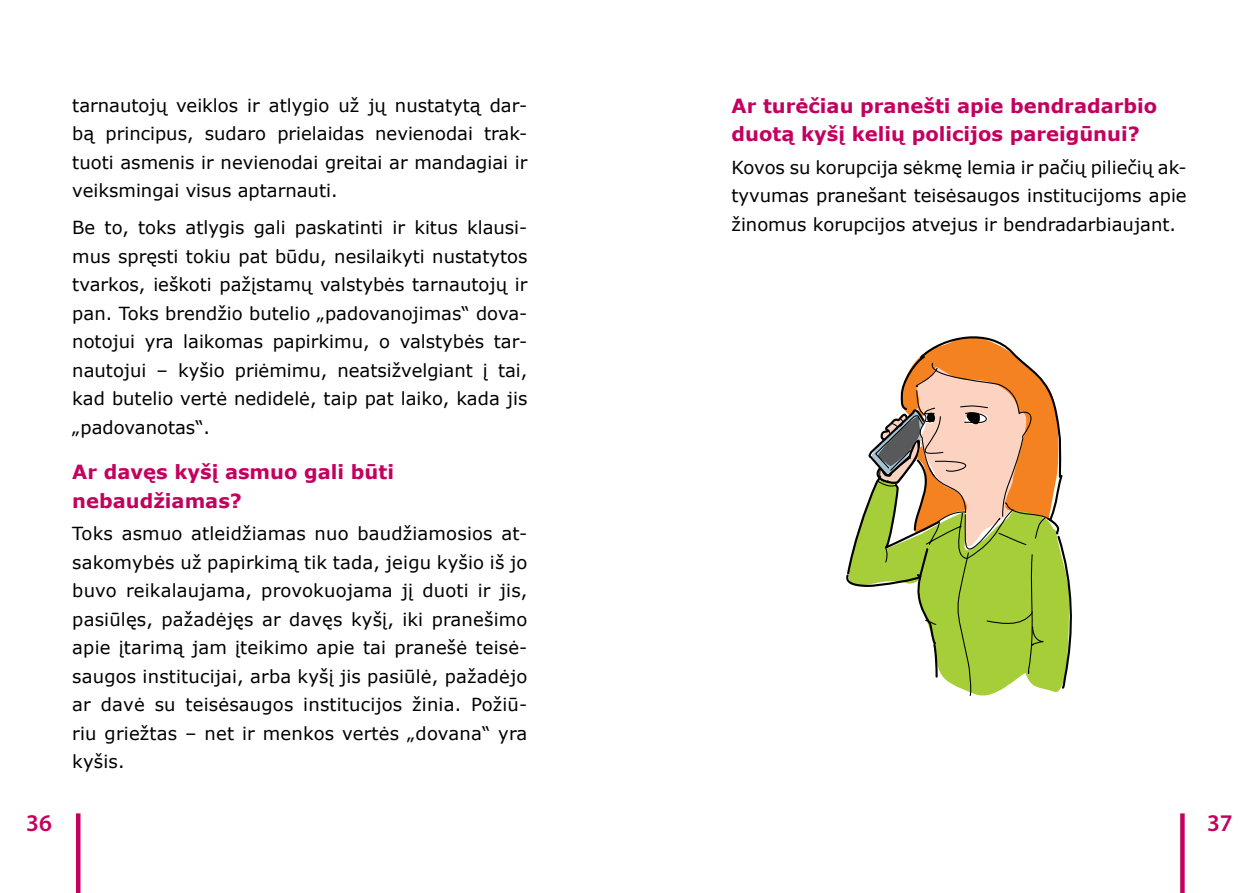
<style>
.page{position:relative;width:1259px;height:893px;background:#fff}
.page>*{position:absolute;margin:0;border:0;box-sizing:border-box;transform-origin:0 0}
.t1{font:600 24px "Myriad Pro";color:#c4005f}
.t2{font:700 19.5px/28.5px "Verdana";color:#c4005f}
.t3{font:18px/28.5px "Verdana";color:#000;text-align:justify}
</style>
<div class="page">
<svg style="left:846px;top:336px;width:226px;height:360px"></svg>
<svg style="left:1180px;top:813px;width:4px;height:80px"></svg>
<hr style="left:76px;top:813px;width:4px;height:80px;background:#c4005f">
<p class="t3" style="left:72px;top:91px;width:456px">tarnautojų veiklos ir atlygio už jų nustatytą dar&shy;bą principus, sudaro prielaidas nevienodai trak&shy;tuoti asmenis ir nevienodai greitai ar mandagiai ir veiksmingai visus aptarnauti.</p>
<p class="t3" style="left:72px;top:213px;width:456px">Be to, toks atlygis gali paskatinti ir kitus klausi&shy;mus spręsti tokiu pat būdu, nesilaikyti nustatytos tvarkos, ieškoti pažįstamų valstybės tarnautojų ir pan. Toks brendžio butelio „padovanojimas“ dova&shy;notojui yra laikomas papirkimu, o valstybės tar&shy;nautojui – kyšio priėmimu, neatsižvelgiant į tai, kad butelio vertė nedidelė, taip pat laiko, kada jis „padovanotas“.</p>
<p class="t2" style="left:72px;top:457px;width:323px">Ar davęs kyšį asmuo gali būti nebaudžiamas?</p>
<p class="t3" style="left:72px;top:519px;width:457px">Toks asmuo atleidžiamas nuo baudžiamosios at&shy;sakomybės už papirkimą tik tada, jeigu kyšio iš jo buvo reikalaujama, provokuojama jį duoti ir jis, pasiūlęs, pažadėjęs ar davęs kyšį, iki pranešimo apie įtarimą jam įteikimo apie tai pranešė teisė&shy;saugos institucijai, arba kyšį jis pasiūlė, pažadėjo ar davė su teisėsaugos institucijos žinia. Požiū&shy;riu griežtas – net ir menkos vertės „dovana“ yra kyšis.</p>
<p class="t2" style="left:731px;top:91px;width:427px">Ar turėčiau pranešti apie bendradarbio duotą kyšį kelių policijos pareigūnui?</p>
<p class="t3" style="left:731px;top:153px;width:456px">Kovos su korupcija sėkmę lemia ir pačių piliečių ak&shy;tyvumas pranešant teisėsaugos institucijoms apie žinomus korupcijos atvejus ir bendradarbiaujant.</p>
<h1 class="t1" style="left:26px;top:808px;width:27px">36</h1>
<h1 class="t1" style="left:1207px;top:808px;width:27px">37</h1>
</div>
